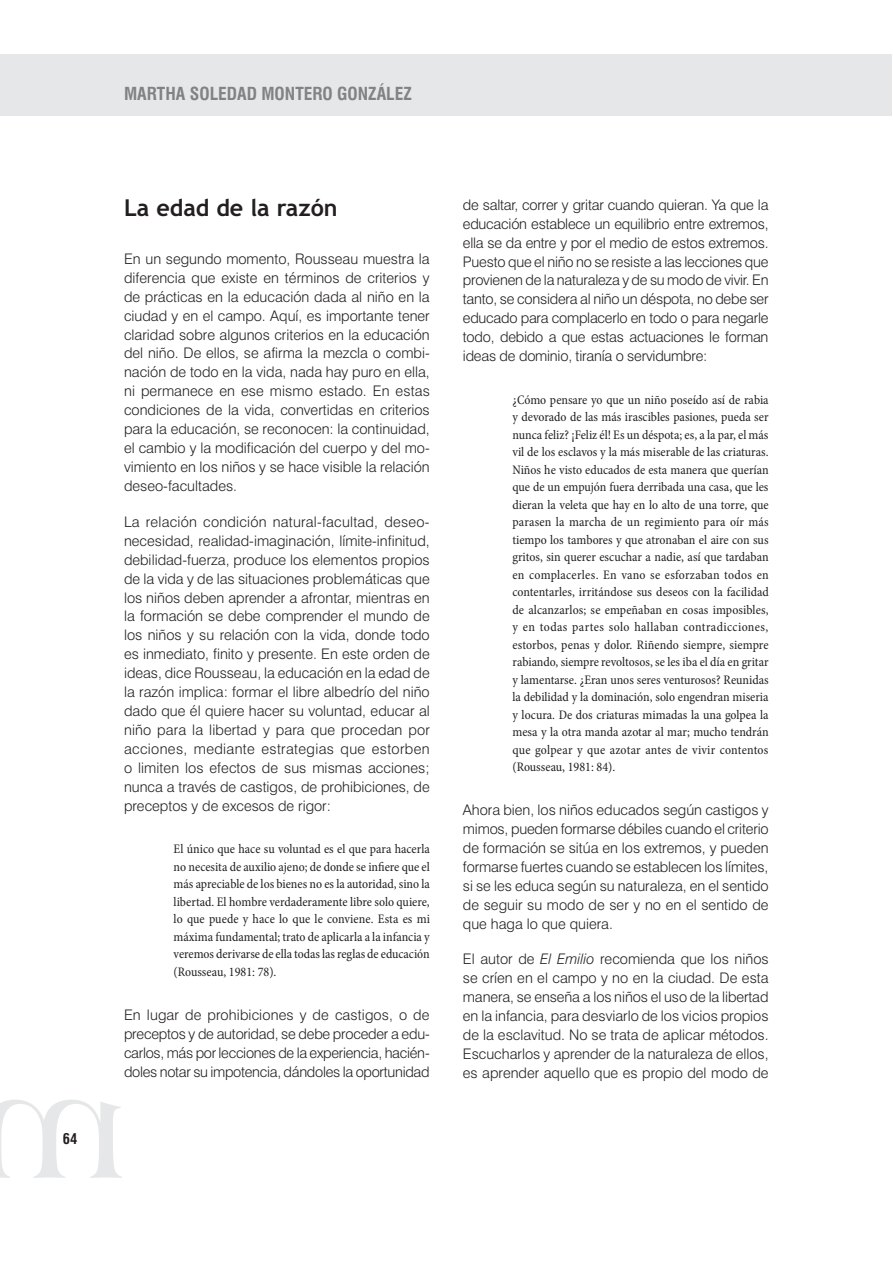
<style>
.page{position:relative;width:893px;height:1263px;background:#fff}
.page>*{position:absolute;margin:0;border:0;box-sizing:border-box;transform-origin:0 0}
.t1{font:700 23.4px "Trebuchet MS";color:#231f20}
.t2{font:700 condensed 17.55px "Swiss 721 BT";color:#808285}
.t3{font:300 14.55px/18.9px "Swiss 721 BT";color:#231f20;text-align:justify}
.t4{font:700 condensed 14.55px "Swiss 721 BT";color:#231f20}
.t5{font:condensed 13.2px/17.5px "Minion Pro";color:#231f20;text-align:justify}
.s1{font-style:italic}
</style>
<div class="page">
<div style="left:0;top:54px;width:892px;height:62px;background:#e6e7e8"></div>
<p class="t4" style="left:63px;top:1131px;width:16px">64</p>
<p class="t2" style="left:124px;top:84px;width:289px">MARTHA SOLEDAD MONTERO GONZÁLEZ</p>
<h1 class="t1" style="left:124px;top:194px;width:215px">La edad de la razón</h1>
<p class="t3" style="left:124px;top:251px;width:307px">En un segundo momento, Rousseau muestra la diferencia que existe en términos de criterios y de prácticas en la educación dada al niño en la ciudad y en el campo. Aquí, es importante tener claridad sobre algunos criterios en la educación del niño. De ellos, se afirma la mezcla o combi&shy;nación de todo en la vida, nada hay puro en ella, ni permanece en ese mismo estado. En estas condiciones de la vida, convertidas en criterios para la educación, se reconocen: la continuidad, el cambio y la modificación del cuerpo y del mo&shy;vimiento en los niños y se hace visible la relación deseo-facultades.</p>
<p class="t3" style="left:124px;top:514px;width:307px">La relación condición natural-facultad, deseo&shy;necesidad, realidad-imaginación, límite-infinitud, debilidad-fuerza, produce los elementos propios de la vida y de las situaciones problemáticas que los niños deben aprender a afrontar, mientras en la formación se debe comprender el mundo de los niños y su relación con la vida, donde todo es inmediato, finito y presente. En este orden de ideas, dice Rousseau, la educación en la edad de la razón implica: formar el libre albedrío del niño dado que él quiere hacer su voluntad, educar al niño para la libertad y para que procedan por acciones, mediante estrategias que estorben o limiten los efectos de sus mismas acciones; nunca a través de castigos, de prohibiciones, de preceptos y de excesos de rigor:</p>
<p class="t5" style="left:174px;top:841px;width:258px">El único que hace su voluntad es el que para hacerla no necesita de auxilio ajeno; de donde se infiere que el más apreciable de los bienes no es la autoridad, sino la libertad. El hombre verdaderamente libre solo quiere, lo que puede y hace lo que le conviene. Esta es mi máxima fundamental; trato de aplicarla a la infancia y veremos derivarse de ella todas las reglas de educación (Rousseau, 1981: 78).</p>
<p class="t3" style="left:124px;top:1007px;width:307px">En lugar de prohibiciones y de castigos, o de preceptos y de autoridad, se debe proceder a edu&shy;carlos, más por lecciones de la experiencia, hacién&shy;doles notar su impotencia, dándoles la oportunidad</p>
<p class="t3" style="left:463px;top:197px;width:307px">de saltar, correr y gritar cuando quieran. Ya que la educación establece un equilibrio entre extremos, ella se da entre y por el medio de estos extremos.<br>Puesto que el niño no se resiste a las lecciones que provienen de la naturaleza y de su modo de vivir. En tanto, se considera al niño un déspota, no debe ser educado para complacerlo en todo o para negarle todo, debido a que estas actuaciones le forman ideas de dominio, tiranía o servidumbre:</p>
<p class="t5" style="left:512px;top:392px;width:258px">¿Cómo pensare yo que un niño poseído así de rabia y devorado de las más irascibles pasiones, pueda ser nunca feliz? ¡Feliz él! Es un déspota; es, a la par, el más vil de los esclavos y la más miserable de las criaturas.<br>Niños he visto educados de esta manera que querían que de un empujón fuera derribada una casa, que les dieran la veleta que hay en lo alto de una torre, que parasen la marcha de un regimiento para oír más tiempo los tambores y que atronaban el aire con sus gritos, sin querer escuchar a nadie, así que tardaban en complacerles. En vano se esforzaban todos en contentarles, irritándose sus deseos con la facilidad de alcanzarlos; se empeñaban en cosas imposibles, y en todas partes solo hallaban contradicciones, estorbos, penas y dolor. Riñendo siempre, siempre rabiando, siempre revoltosos, se les iba el día en gritar y lamentarse. ¿Eran unos seres venturosos? Reunidas la debilidad y la dominación, solo engendran miseria y locura. De dos criaturas mimadas la una golpea la mesa y la otra manda azotar al mar; mucho tendrán que golpear y que azotar antes de vivir contentos (Rousseau, 1981: 84).</p>
<p class="t3" style="left:463px;top:802px;width:307px">Ahora bien, los niños educados según castigos y mimos, pueden formarse débiles cuando el criterio de formación se sitúa en los extremos, y pueden formarse fuertes cuando se establecen los límites, si se les educa según su naturaleza, en el sentido de seguir su modo de ser y no en el sentido de que haga lo que quiera.</p>
<p class="t3" style="left:463px;top:951px;width:307px">El autor de <span class="s1">El Emilio</span> recomienda que los niños se críen en el campo y no en la ciudad. De esta manera, se enseña a los niños el uso de la libertad en la infancia, para desviarlo de los vicios propios de la esclavitud. No se trata de aplicar métodos.<br>Escucharlos y aprender de la naturaleza de ellos, es aprender aquello que es propio del modo de</p>
</div>
